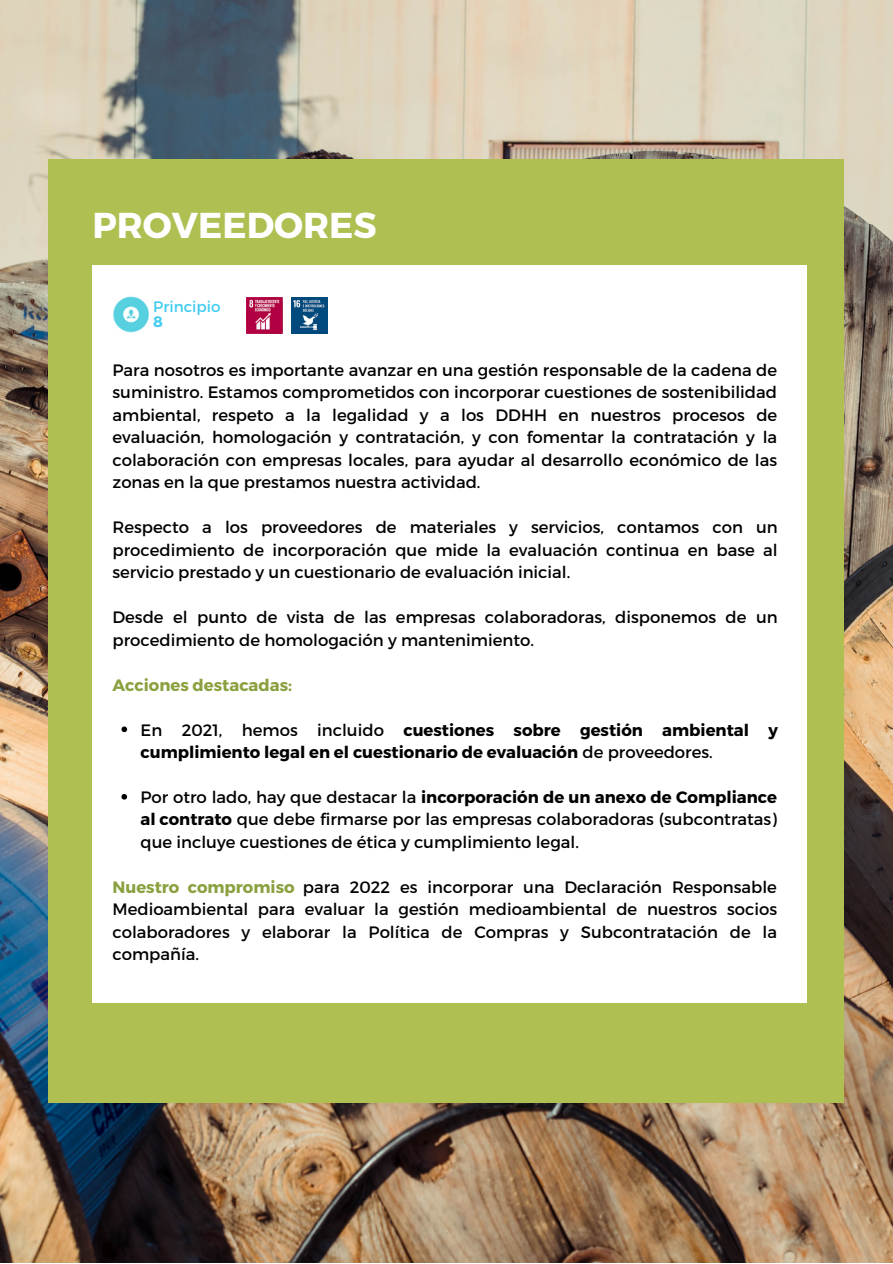
<style>
.page{position:relative;width:893px;height:1264px;background:#fff}
.page>*{position:absolute;margin:0;border:0;box-sizing:border-box;transform-origin:0 0}
.t1{font:700 36px "Montserrat";color:#fff}
.t2{font:16.5px/22.5px "Montserrat";color:#000;text-align:justify}
.t3{font:700 16.5px/22.5px "Montserrat";color:#000}
.t4{font:700 16.5px "Montserrat";color:#8ba140}
.t5{font:15.15px "Montserrat";color:#40ccf1}
.t6{font:700 15.15px "Montserrat";color:#40ccf1}
.s1{font-weight:400}
.s2{font-weight:700}
.s3{font-weight:700;color:#8ba140}
</style>
<div class="page">
<img style="left:0;top:0;width:892px;height:1262px">
<div style="left:49px;top:160px;width:794px;height:943px;background:#afbf52"></div>
<div style="left:92px;top:265px;width:714px;height:737px;background:#fff"></div>
<svg style="left:121px;top:726px;width:6px;height:6px"></svg>
<svg style="left:121px;top:794px;width:6px;height:5px"></svg>
<img style="left:291px;top:297px;width:36px;height:36px">
<img style="left:246px;top:297px;width:36px;height:36px">
<img style="left:113px;top:296px;width:36px;height:37px">
<h1 class="t1" style="left:92px;top:202px;width:286px">PROVEEDORES</h1>
<p class="t5" style="left:153px;top:296px;width:69px">Principio</p>
<p class="t6" style="left:153px;top:312px;width:11px">8</p>
<p class="t2" style="left:112px;top:357px;width:666px">Para nosotros es importante avanzar en una gestión responsable de la cadena de suministro. Estamos comprometidos con incorporar cuestiones de sostenibilidad ambiental, respeto a la legalidad y a los DDHH en nuestros procesos de evaluación, homologación y contratación, y con fomentar la contratación y la colaboración con empresas locales, para ayudar al desarrollo económico de las zonas en la que prestamos nuestra actividad.</p>
<p class="t2" style="left:112px;top:515px;width:666px">Respecto a los proveedores de materiales y servicios, contamos con un procedimiento de incorporación que mide la evaluación continua en base al servicio prestado y un cuestionario de evaluación inicial.</p>
<p class="t2" style="left:112px;top:605px;width:666px">Desde el punto de vista de las empresas colaboradoras, disponemos de un procedimiento de homologación y mantenimiento.</p>
<p class="t4" style="left:112px;top:674px;width:181px">Acciones destacadas:</p>
<p class="t3" style="left:140px;top:717px;width:638px"><span class="s1">En 2021, hemos incluido</span> cuestiones sobre gestión ambiental y cumplimiento legal en el cuestionario de evaluación <span class="s1">de proveedores.</span></p>
<p class="t2" style="left:140px;top:785px;width:638px">Por otro lado, hay que destacar la <span class="s2">incorporación de un anexo de Compliance al contrato</span> que debe firmarse por las empresas colaboradoras (subcontratas) que incluye cuestiones de ética y cumplimiento legal.</p>
<p class="t2" style="left:112px;top:875px;width:666px"><span class="s3">Nuestro compromiso</span> para 2022 es incorporar una Declaración Responsable Medioambiental para evaluar la gestión medioambiental de nuestros socios colaboradores y elaborar la Política de Compras y Subcontratación de la compañía.</p>
</div>
